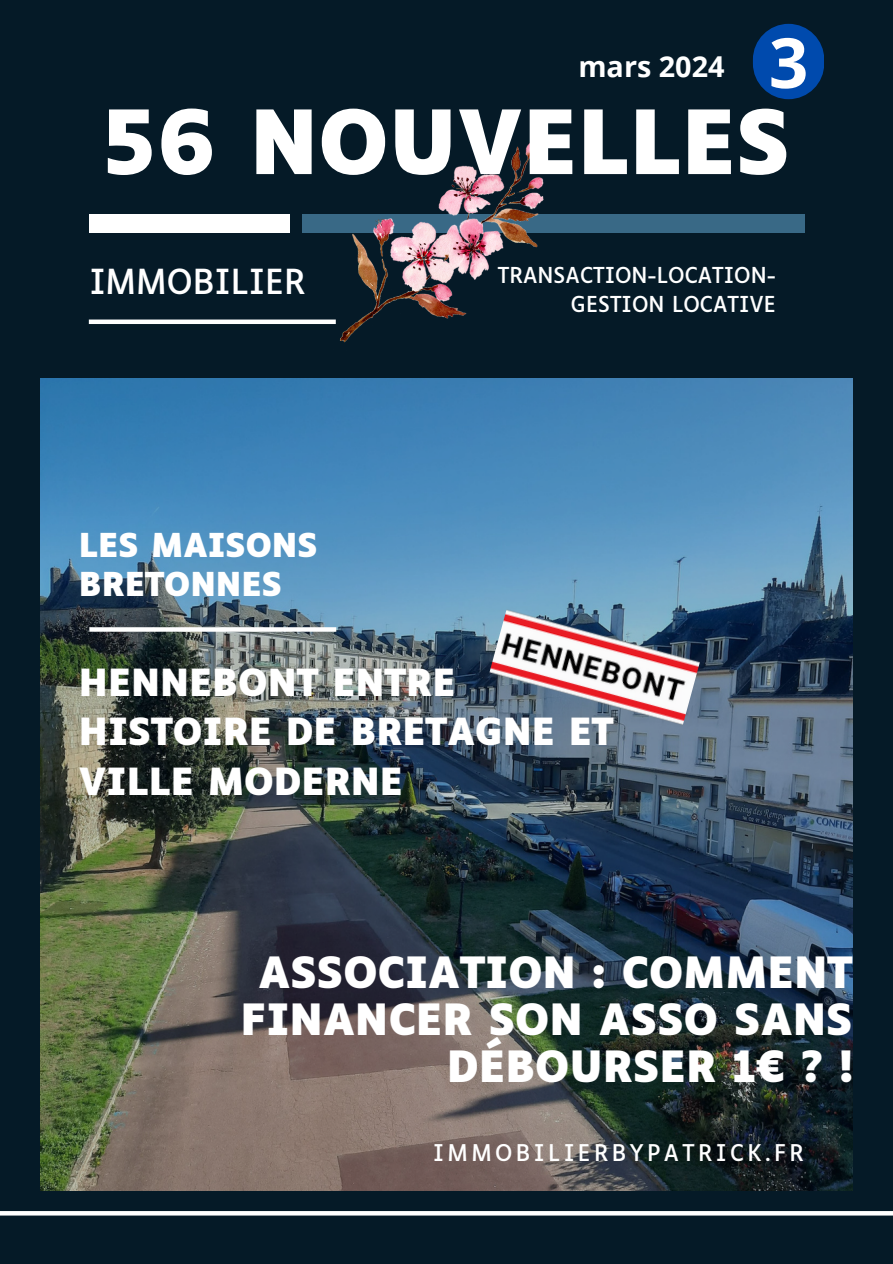
<style>
.page{position:relative;width:893px;height:1264px;background:#fff}
.page>*{position:absolute;margin:0;border:0;box-sizing:border-box;transform-origin:0 0}
.t1{font:700 84.6px "Luciole";color:#fff}
.t2{font:700 69.15px "Open Sans";color:#fff}
.t3{font:700 41.25px/47.2px "Luciole";color:#fff;text-align:right}
.t4{font:700 35.7px/49.5px "Luciole";color:#fff}
.t5{font:33px "Luciole";color:#fff}
.t6{font:700 31.5px/39.3px "Luciole";color:#fff}
.t7{font:700 28.8px "Open Sans";color:#fff}
.t8{font:22.05px "Luciole";letter-spacing:.155em;color:#fff}
.t9{font:21px/29.2px "Luciole";color:#fff;text-align:right}
</style>
<div class="page">
<div style="left:0;top:0;width:892px;height:1263px;background:#051a27"></div>
<div style="left:89px;top:214px;width:201px;height:19px;background:#fff"></div>
<div style="left:302px;top:214px;width:502px;height:19px;background:#396986"></div>
<img style="left:41px;top:378px;width:811px;height:812px">
<svg style="left:0;top:1211px;width:892px;height:4px;background:#fbfcfc"></svg>
<div style="left:89px;top:319px;width:247px;height:5px;background:#fff"></div>
<svg style="left:89px;top:627px;width:247px;height:4px"></svg>
<div style="left:752px;top:24px;width:71px;height:75px;background:#004aad;border-radius:36px"></div>
<img style="left:482px;top:588px;width:223px;height:164px">
<img style="left:302px;top:140px;width:283px;height:246px">
<h5 class="t7" style="left:578px;top:46px;width:148px">mars 2024</h5>
<p class="t2" style="left:768px;top:14px;width:41px">3</p>
<h6 class="t1" style="left:102px;top:107px;width:690px">56 NOUVELLES</h6>
<h1 class="t5" style="left:89px;top:268px;width:218px">IMMOBILIER</h1>
<p class="t9" style="left:498px;top:262px;width:279px">TRANSACTION-LOCATION-<br>GESTION LOCATIVE</p>
<p class="t6" style="left:79px;top:528px;width:240px">LES MAISONS<br>BRETONNES</p>
<h3 class="t4" style="left:79px;top:660px;width:536px">HENNEBONT ENTRE<br>HISTOIRE DE BRETAGNE ET<br>VILLE MODERNE</h3>
<h4 class="t3" style="left:241px;top:952px;width:613px">ASSOCIATION : COMMENT<br>FINANCER SON ASSO SANS<br>DÉBOURSER 1€ ? !</h4>
<p class="t8" style="left:433px;top:1143px;width:372px">IMMOBILIERBYPATRICK.FR</p>
</div>
